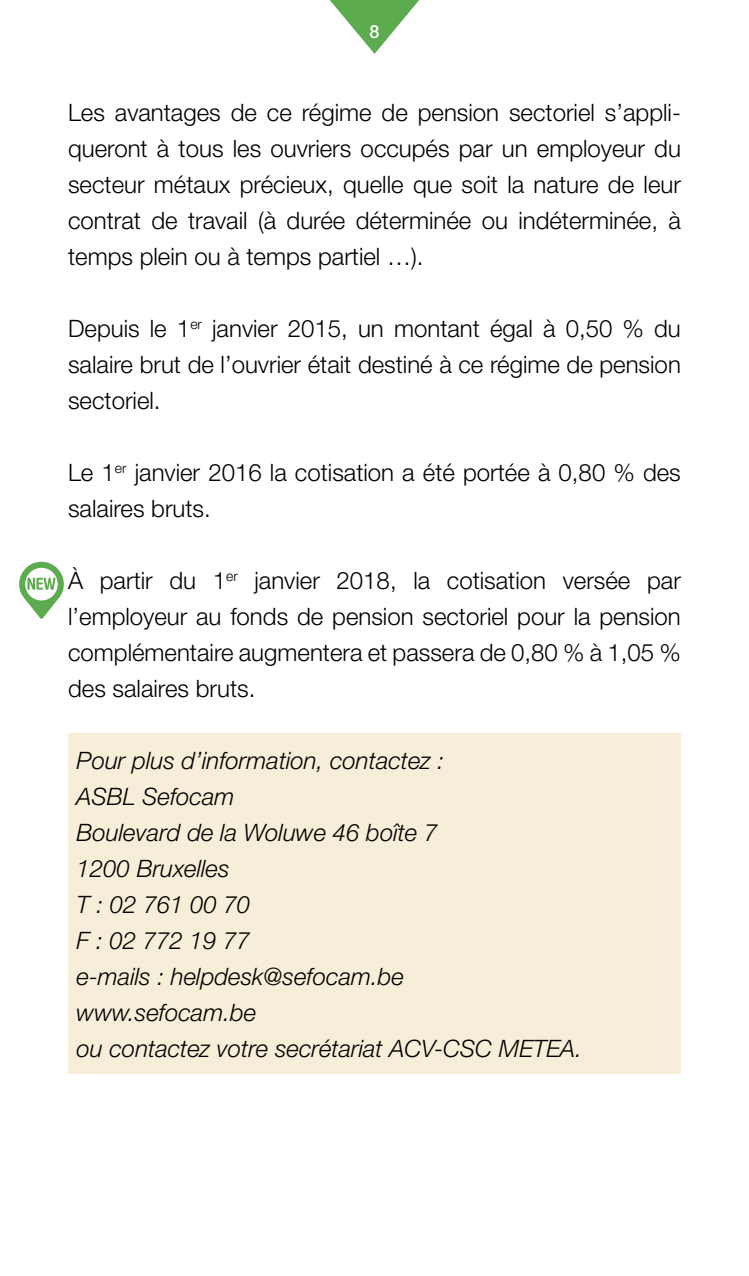
<style>
.page{position:relative;width:749px;height:1276px;background:#fff}
.page>*{position:absolute;margin:0;border:0;box-sizing:border-box;transform-origin:0 0}
.t1{font:300 24px/36px "Helvetica Neue LT Std";color:#000;text-align:justify}
.t2{font:italic 300 24px/36px "Helvetica Neue LT Std";color:#000}
.t3{font:500 18px "Helvetica Neue LT Std";color:#fff}
</style>
<div class="page">
<svg style="left:330px;top:0;width:89px;height:54px"></svg>
<div style="left:68px;top:733px;width:612px;height:340px;background:#f6eed8"></div>
<svg style="left:19px;top:562px;width:45px;height:57px"></svg>
<p class="t3" style="left:369px;top:21px;width:12px">8</p>
<p class="t1" style="left:68px;top:94px;width:614px">Les avantages de ce régime de pension sectoriel s’appli&shy;queront à tous les ouvriers occupés par un employeur du secteur métaux précieux, quelle que soit la nature de leur contrat de travail (à durée déterminée ou indéterminée, à temps plein ou à temps partiel …).</p>
<p class="t1" style="left:68px;top:310px;width:614px">Depuis le 1<sup>er</sup> janvier 2015, un montant égal à 0,50 % du salaire brut de l’ouvrier était destiné à ce régime de pension sectoriel.</p>
<p class="t1" style="left:68px;top:454px;width:614px">Le 1<sup>er</sup> janvier 2016 la cotisation a été portée à 0,80 % des salaires bruts.</p>
<p class="t1" style="left:68px;top:562px;width:614px">À partir du 1<sup>er</sup> janvier 2018, la cotisation versée par l’employeur au fonds de pension sectoriel pour la pension complémentaire augmentera et passera de 0,80 % à 1,05 % des salaires bruts.</p>
<p class="t2" style="left:77px;top:742px;width:507px">Pour plus d’information, contactez :<br>ASBL Sefocam<br>Boulevard de la Woluwe 46 boîte 7<br>1200 Bruxelles<br>T : 02 761 00 70<br>F : 02 772 19 77<br>e-mails : helpdesk@sefocam.be www.sefocam.be<br>ou contactez votre secrétariat ACV-CSC METEA.</p>
</div>
